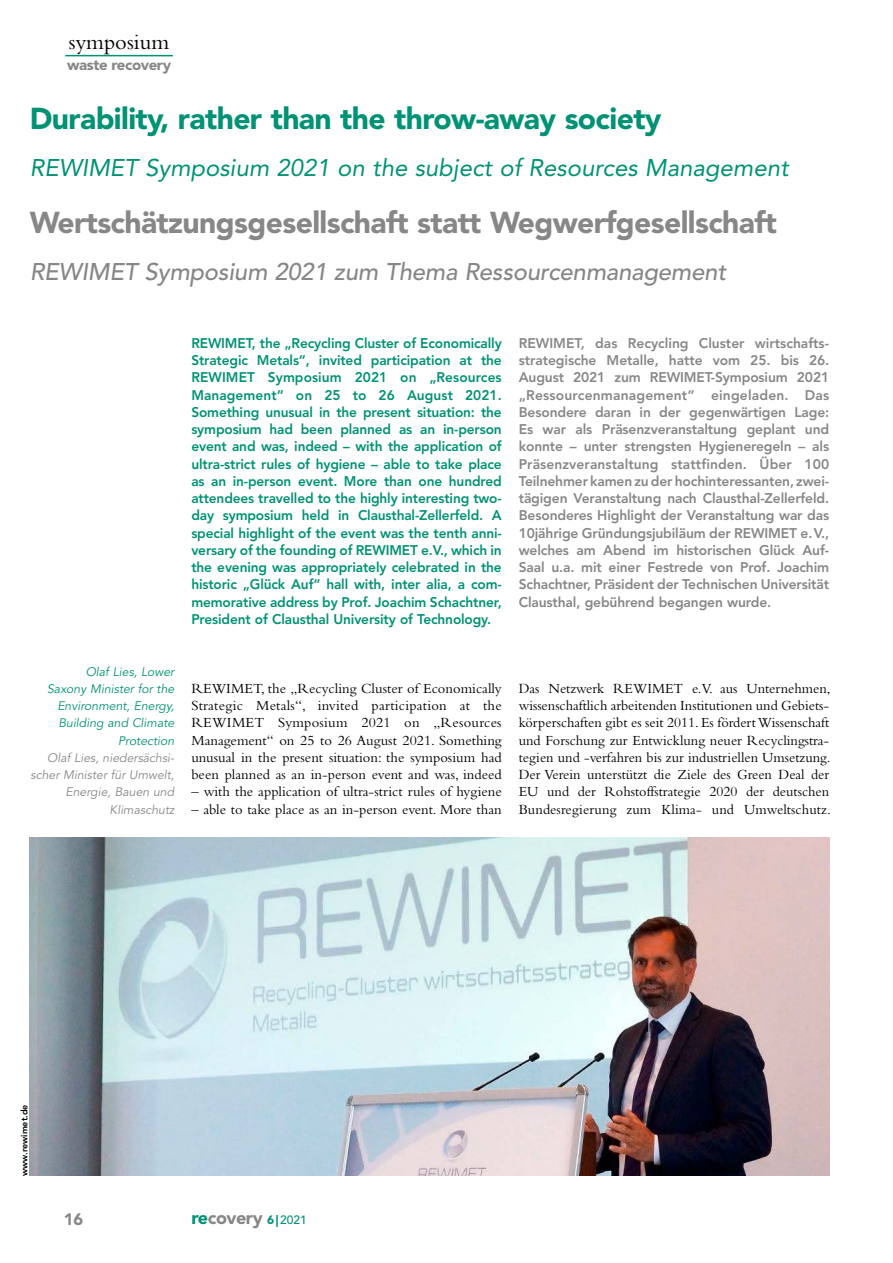
<style>
.page{position:relative;width:893px;height:1263px;background:#fff}
.page>*{position:absolute;margin:0;border:0;box-sizing:border-box;transform-origin:0 0}
.t1{font:900 30px "Avenir LT Std";letter-spacing:-.02em;color:#868786}
.t2{font:900 30px "Avenir LT Std";letter-spacing:-.02em;color:#009274}
.t3{font:italic 24px "Avenir LT Std";color:#009274}
.t4{font:italic 500 24px "Avenir LT Std";letter-spacing:-.01em;color:#868786}
.t5{font:22.5px "Bembo Std";color:#000}
.t6{font:900 18px "Avenir LT Std";letter-spacing:-.025em;color:#868786}
.t7{font:900 16.5px "Avenir LT Std";color:#868786}
.t8{font:900 15px "Avenir LT Std";letter-spacing:-.025em;color:#868786}
.t9{font:14.55px/17.2px "Bembo Std";color:#000;text-align:justify}
.t10{font:800 13.95px/17.2px "Avenir LT Std";letter-spacing:-.01em;color:#009274;text-align:justify}
.t11{font:800 13.95px/17.2px "Avenir LT Std";letter-spacing:-.01em;color:#868786;text-align:justify}
.t12{font:italic 12.3px/17.2px "Avenir LT Std";color:#009274;text-align:right}
.t13{font:italic 12.3px/17.2px "Avenir LT Std";color:#868786;text-align:right}
.t14{font:800 9px "Avenir LT Std";color:#000}
.s1{color:#009274}
.s2{font-size:12px;color:#009274}
.s3{font-weight:500;font-size:12px;color:#009274}
</style>
<div class="page">
<hr style="left:65px;top:55px;width:108px;height:1px;background:#009274">
<img style="left:30px;top:838px;width:799px;height:338px">
<h3 class="t5" style="left:69px;top:28px;width:102px">symposium</h3>
<p class="t8" style="left:67px;top:55px;width:105px">waste recovery</p>
<h1 class="t2" style="left:30px;top:100px;width:633px">Durability, rather than the throw-away society</h1>
<h2 class="t3" style="left:30px;top:154px;width:760px">REWIMET Symposium 2021 on the subject of Resources Management</h2>
<h1 class="t1" style="left:30px;top:204px;width:749px">Wertschätzungsgesellschaft statt Wegwerfgesellschaft</h1>
<h2 class="t4" style="left:30px;top:258px;width:698px">REWIMET Symposium 2021 zum Thema Ressourcenmanagement</h2>
<p class="t12" style="left:47px;top:663px;width:129px">Olaf Lies, Lower<br>Saxony Minister for the<br>Environment, Energy,<br>Building and Climate<br>Protection</p>
<p class="t13" style="left:31px;top:749px;width:145px">Olaf Lies, niedersächsi&shy;scher Minister für Umwelt,<br>Energie, Bauen und<br>Klimaschutz</p>
<p class="t10" style="left:191px;top:334px;width:312px">REWIMET, the „Recycling Cluster of Economically Strategic Metals“, invited participation at the REWIMET Symposium 2021 on „Resources Management“ on 25 to 26 August 2021.<br>Something unusual in the present situation: the symposium had been planned as an in-person event and was, indeed – with the application of ultra-strict rules of hygiene – able to take place as an in-person event. More than one hundred attendees travelled to the highly interesting two&shy;day symposium held in Clausthal-Zellerfeld. A special highlight of the event was the tenth anni&shy;versary of the founding of REWIMET e.V., which in the evening was appropriately celebrated in the historic „Glück Auf“ hall with, inter alia, a com&shy;memorative address by Prof. Joachim Schachtner, President of Clausthal University of Technology.</p>
<p class="t11" style="left:519px;top:334px;width:312px">REWIMET, das Recycling Cluster wirtschafts&shy;strategische Metalle, hatte vom 25. bis 26.<br>August 2021 zum REWIMET-Symposium 2021 „Ressourcenmanagement“ eingeladen. Das Besondere daran in der gegenwärtigen Lage:<br>Es war als Präsenzveranstaltung geplant und konnte – unter strengsten Hygieneregeln – als Präsenzveranstaltung stattfinden. Über 100<br>Teilnehmer kamen zu der hochinteressanten, zwei&shy;tägigen Veranstaltung nach Clausthal-Zellerfeld.<br>Besonderes Highlight der Veranstaltung war das 10jährige Gründungsjubiläum der REWIMET e.V., welches am Abend im historischen Glück Auf-Saal u.a. mit einer Festrede von Prof. Joachim Schachtner, Präsident der Technischen Universität Clausthal, gebührend begangen wurde.</p>
<p class="t9" style="left:191px;top:679px;width:312px">REWIMET, the „Recycling Cluster of Economically Strategic Metals“, invited participation at the REWIMET Symposium 2021 on „Resources Management“ on 25 to 26 August 2021. Something unusual in the present situation: the symposium had been planned as an in-person event and was, indeed</p>
<p class="t9" style="left:191px;top:783px;width:312px">– with the application of ultra-strict rules of hygiene</p>
<p class="t9" style="left:191px;top:800px;width:312px">– able to take place as an in-person event. More than</p>
<p class="t9" style="left:519px;top:679px;width:314px">Das Netzwerk REWIMET e.V. aus Unternehmen, wissenschaftlich arbeitenden Institutionen und Gebiets&shy;körperschaften gibt es seit 2011. Es fördert Wissenschaft und Forschung zur Entwicklung neuer Recyclingstra&shy;tegien und -verfahren bis zur industriellen Umsetzung.<br>Der Verein unterstützt die Ziele des Green Deal der EU und der Rohstoffstrategie 2020 der deutschen Bundesregierung zum Klima- und Umweltschutz.</p>
<p class="t14" style="left:19px;top:1176px;width:73px;rotate:-90deg">www.rewimet.de</p>
<p class="t7" style="left:64px;top:1209px;width:21px">16</p>
<p class="t6" style="left:191px;top:1207px;width:117px"><span class="s1">re</span>covery <span class="s2">6|</span><span class="s3">2021</span></p>
</div>
